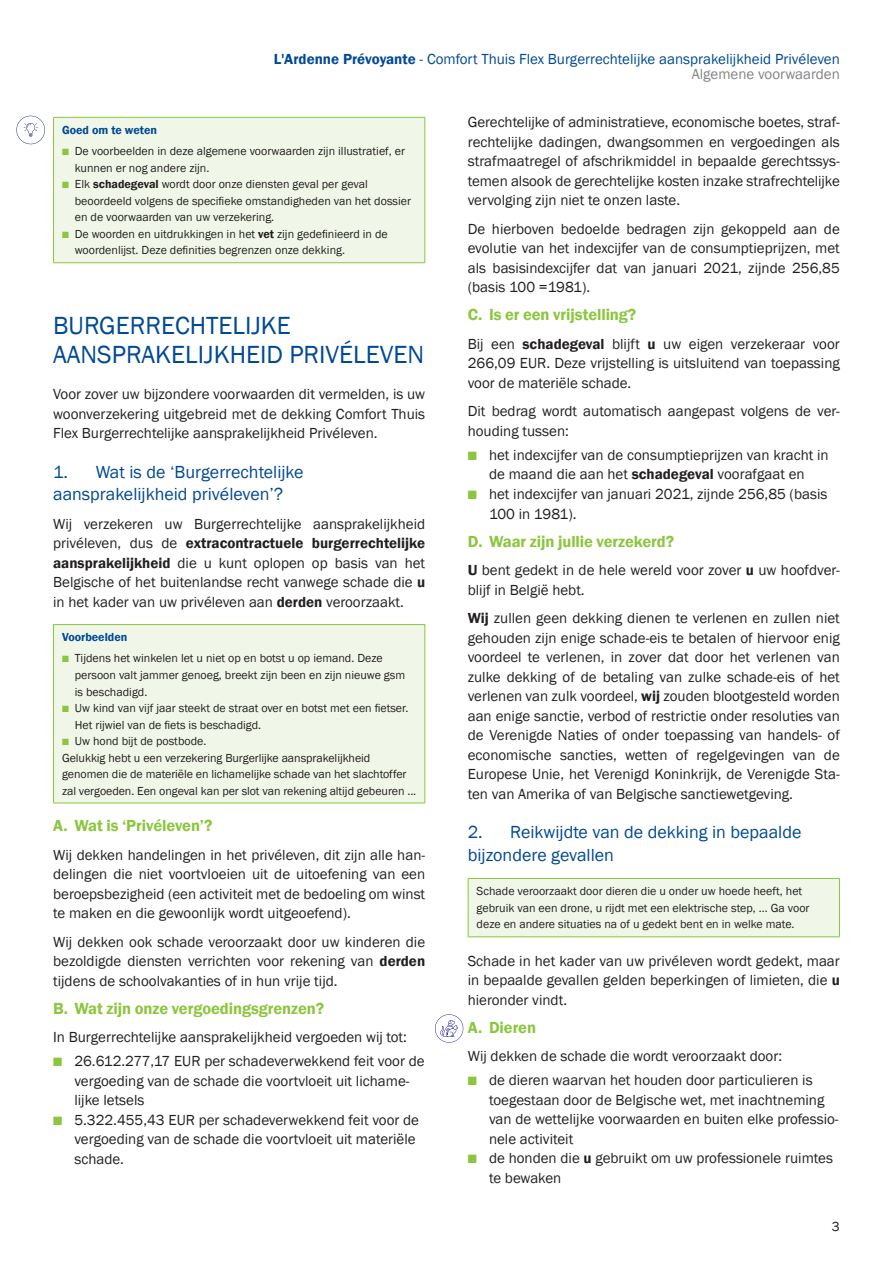
<style>
.page{position:relative;width:893px;height:1263px;background:#fff}
.page>*{position:absolute;margin:0;border:0;box-sizing:border-box;transform-origin:0 0}
.P_-_Titel{font:25.5px/28.5px "Franklin Gothic";color:#004994}
.t1{font:18px/22.5px "Franklin Gothic";color:#004994}
.t2{font:600 16.5px "Franklin Gothic";letter-spacing:-.005em;color:#8bc63e}
.P_-_Body{font:15px/19.5px "Franklin Gothic";color:#231f20;text-align:justify}
.t3{font:15px/15px "Franklin Gothic";color:#004994;text-align:right}
.t4{font:13.5px "Franklin Gothic";color:#231f20}
.T_-_Body_tabel{font:12px/16.5px "Franklin Gothic";color:#231f20}
.T_-_Titel_blauw{font:600 12px "Franklin Gothic";color:#004994}
.s1{font-weight:600}
.s2{color:#808285}
.s3{color:#8bc63e}
</style>
<div class="page">
<div style="left:54px;top:117px;width:371px;height:146px;background:#f1f7e8"></div>
<hr style="left:53px;top:117px;width:372px;height:1px;background:#8bc63e">
<hr style="left:53px;top:118px;width:1px;height:144px;background:#8bc63e">
<hr style="left:424px;top:118px;width:1px;height:144px;background:#8bc63e">
<hr style="left:53px;top:262px;width:372px;height:1px;background:#8bc63e">
<div style="left:54px;top:625px;width:371px;height:178px;background:#f1f7e8"></div>
<hr style="left:53px;top:624px;width:372px;height:1px;background:#8bc63e">
<hr style="left:53px;top:625px;width:1px;height:178px;background:#8bc63e">
<hr style="left:424px;top:625px;width:1px;height:178px;background:#8bc63e">
<hr style="left:53px;top:803px;width:372px;height:1px;background:#8bc63e">
<svg style="left:16px;top:116px;width:29px;height:28px"></svg>
<div style="left:468px;top:878px;width:371px;height:59px;background:#f1f7e8"></div>
<hr style="left:468px;top:878px;width:372px;height:1px;background:#8bc63e">
<hr style="left:468px;top:879px;width:1px;height:57px;background:#8bc63e">
<hr style="left:839px;top:879px;width:1px;height:57px;background:#8bc63e">
<hr style="left:468px;top:936px;width:372px;height:1px;background:#8bc63e">
<svg style="left:435px;top:1014px;width:28px;height:29px"></svg>
<p class="t3" style="left:274px;top:51px;width:567px"><span class="s1">L'Ardenne Prévoyante</span> - Comfort Thuis Flex Burgerrechtelijke aansprakelijkheid Privéleven<br><span class="s2">Algemene voorwaarden</span></p>
<p class="T_-_Titel_blauw" style="left:62px;top:123px;width:97px">Goed om te weten</p>
<p class="T_-_Body_tabel" style="left:75px;top:143px;width:332px;text-indent:-13px"><span class="s3">■</span> De voorbeelden in deze algemene voorwaarden zijn illustratief, er kunnen er nog andere zijn.</p>
<p class="T_-_Body_tabel" style="left:75px;top:176px;width:338px;text-indent:-13px"><span class="s3">■</span> Elk <span class="s1">schadegeval</span> wordt door onze diensten geval per geval beoordeeld volgens de specifieke omstandigheden van het dossier en de voorwaarden van uw verzekering.</p>
<p class="T_-_Body_tabel" style="left:75px;top:226px;width:315px;text-indent:-13px"><span class="s3">■</span> De woorden en uitdrukkingen in het <span class="s1">vet</span> zijn gedefinieerd in de woordenlijst. Deze definities begrenzen onze dekking.</p>
<p class="P_-_Titel" style="left:53px;top:312px;width:372px">BURGERRECHTELIJKE<br>AANSPRAKELIJKHEID PRIVÉLEVEN</p>
<p class="P_-_Body" style="left:53px;top:385px;width:374px">Voor zover uw bijzondere voorwaarden dit vermelden, is uw woonverzekering uitgebreid met de dekking Comfort Thuis Flex Burgerrechtelijke aansprakelijkheid Privéleven.</p>
<p class="t1" style="left:53px;top:461px;width:252px">1. Wat is de ‘Burgerrechtelijke aansprakelijkheid privéleven’?</p>
<p class="P_-_Body" style="left:53px;top:514px;width:374px">Wij verzekeren uw Burgerrechtelijke aansprakelijkheid privéleven, dus de <span class="s1">extracontractuele burgerrechtelijke aansprakelijkheid</span> die u kunt oplopen op basis van het Belgische of het buitenlandse recht vanwege schade die <span class="s1">u </span>in het kader van uw privéleven aan <span class="s1">derden</span> veroorzaakt.</p>
<p class="T_-_Titel_blauw" style="left:62px;top:630px;width:67px">Voorbeelden</p>
<p class="T_-_Body_tabel" style="left:75px;top:650px;width:332px;text-indent:-13px"><span class="s3">■</span> Tijdens het winkelen let u niet op en botst u op iemand. Deze persoon valt jammer genoeg, breekt zijn been en zijn nieuwe gsm is beschadigd.</p>
<p class="T_-_Body_tabel" style="left:75px;top:700px;width:335px;text-indent:-13px"><span class="s3">■</span> Uw kind van vijf jaar steekt de straat over en botst met een fietser.<br>Het rijwiel van de fiets is beschadigd.</p>
<p class="T_-_Body_tabel" style="left:62px;top:733px;width:146px"><span class="s3">■</span> Uw hond bijt de postbode.</p>
<p class="T_-_Body_tabel" style="left:62px;top:749px;width:356px">Gelukkig hebt u een verzekering Burgerlijke aansprakelijkheid genomen die de materiële en lichamelijke schade van het slachtoffer zal vergoeden. Een ongeval kan per slot van rekening altijd gebeuren ...</p>
<p class="t2" style="left:53px;top:816px;width:161px">A. Wat is ‘Privéleven’?</p>
<p class="P_-_Body" style="left:53px;top:845px;width:374px">Wij dekken handelingen in het privéleven, dit zijn alle han&shy;delingen die niet voortvloeien uit de uitoefening van een beroepsbezigheid (een activiteit met de bedoeling om winst te maken en die gewoonlijk wordt uitgeoefend).</p>
<p class="P_-_Body" style="left:53px;top:932px;width:374px">Wij dekken ook schade veroorzaakt door uw kinderen die bezoldigde diensten verrichten voor rekening van <span class="s1">derden </span>tijdens de schoolvakanties of in hun vrije tijd.</p>
<p class="t2" style="left:53px;top:998px;width:273px">B. Wat zijn onze vergoedingsgrenzen?</p>
<p class="P_-_Body" style="left:53px;top:1028px;width:355px">In Burgerrechtelijke aansprakelijkheid vergoeden wij tot:</p>
<p class="P_-_Body" style="left:74px;top:1052px;width:352px;text-align:left;text-indent:-21px"><span class="s3">■</span> 26.612.277,17 EUR per schadeverwekkend feit voor de vergoeding van de schade die voortvloeit uit lichame&shy;lijke letsels</p>
<p class="P_-_Body" style="left:74px;top:1110px;width:346px;text-align:left;text-indent:-21px"><span class="s3">■</span> 5.322.455,43 EUR per schadeverwekkend feit voor de vergoeding van de schade die voortvloeit uit materiële schade.</p>
<p class="P_-_Body" style="left:468px;top:113px;width:374px">Gerechtelijke of administratieve, economische boetes, straf&shy;rechtelijke dadingen, dwangsommen en vergoedingen als strafmaatregel of afschrikmiddel in bepaalde gerechtssys&shy;temen alsook de gerechtelijke kosten inzake strafrechtelijke vervolging zijn niet te onzen laste.</p>
<p class="P_-_Body" style="left:468px;top:220px;width:374px">De hierboven bedoelde bedragen zijn gekoppeld aan de evolutie van het indexcijfer van de consumptieprijzen, met als basisindexcijfer dat van januari 2021, zijnde 256,85 (basis 100 =1981).</p>
<p class="t2" style="left:468px;top:305px;width:170px">C. Is er een vrijstelling?</p>
<p class="P_-_Body" style="left:468px;top:335px;width:374px">Bij een <span class="s1">schadegeval</span> blijft <span class="s1">u</span> uw eigen verzekeraar voor 266,09 EUR. Deze vrijstelling is uitsluitend van toepassing voor de materiële schade.</p>
<p class="P_-_Body" style="left:468px;top:402px;width:374px">Dit bedrag wordt automatisch aangepast volgens de ver&shy;houding tussen:</p>
<p class="P_-_Body" style="left:468px;top:446px;width:362px;text-align:center"><span class="s3">■</span> het indexcijfer van de consumptieprijzen van kracht in de maand die aan het <span class="s1">schadegeval</span> voorafgaat en</p>
<p class="P_-_Body" style="left:489px;top:485px;width:340px;text-indent:-21px"><span class="s3">■</span> het indexcijfer van januari 2021, zijnde 256,85 (basis<br>100 in 1981).</p>
<p class="t2" style="left:468px;top:531px;width:208px">D. Waar zijn jullie verzekerd?</p>
<p class="P_-_Body" style="left:468px;top:561px;width:374px"><span class="s1">U</span> bent gedekt in de hele wereld voor zover <span class="s1">u</span> uw hoofdver&shy;blijf in België hebt.</p>
<p class="P_-_Body" style="left:468px;top:609px;width:374px"><span class="s1">Wij</span> zullen geen dekking dienen te verlenen en zullen niet gehouden zijn enige schade-eis te betalen of hiervoor enig voordeel te verlenen, in zover dat door het verlenen van zulke dekking of de betaling van zulke schade-eis of het verlenen van zulk voordeel, <span class="s1">wij</span> zouden blootgesteld worden aan enige sanctie, verbod of restrictie onder resoluties van de Verenigde Naties of onder toepassing van handels- of economische sancties, wetten of regelgevingen van de Europese Unie, het Verenigd Koninkrijk, de Verenigde Sta&shy;ten van Amerika of van Belgische sanctiewetgeving.</p>
<p class="t1" style="left:468px;top:821px;width:335px">2. Reikwijdte van de dekking in bepaalde bijzondere gevallen</p>
<p class="T_-_Body_tabel" style="left:477px;top:883px;width:334px">Schade veroorzaakt door dieren die u onder uw hoede heeft, het gebruik van een drone, u rijdt met een elektrische step, ... Ga voor deze en andere situaties na of u gedekt bent en in welke mate.</p>
<p class="P_-_Body" style="left:468px;top:951px;width:374px">Schade in het kader van uw privéleven wordt gedekt, maar in bepaalde gevallen gelden beperkingen of limieten, die <span class="s1">u </span>hieronder vindt.</p>
<p class="t2" style="left:468px;top:1017px;width:70px">A. Dieren</p>
<p class="P_-_Body" style="left:468px;top:1047px;width:316px">Wij dekken de schade die wordt veroorzaakt door:</p>
<p class="P_-_Body" style="left:489px;top:1071px;width:351px;text-align:left;text-indent:-21px"><span class="s3">■</span> de dieren waarvan het houden door particulieren is toegestaan door de Belgische wet, met inachtneming van de wettelijke voorwaarden en buiten elke professio&shy;nele activiteit</p>
<p class="P_-_Body" style="left:489px;top:1149px;width:345px;text-indent:-21px"><span class="s3">■</span> de honden die <span class="s1">u</span> gebruikt om uw professionele ruimtes te bewaken</p>
<p class="t4" style="left:832px;top:1218px;width:9px">3</p>
</div>
